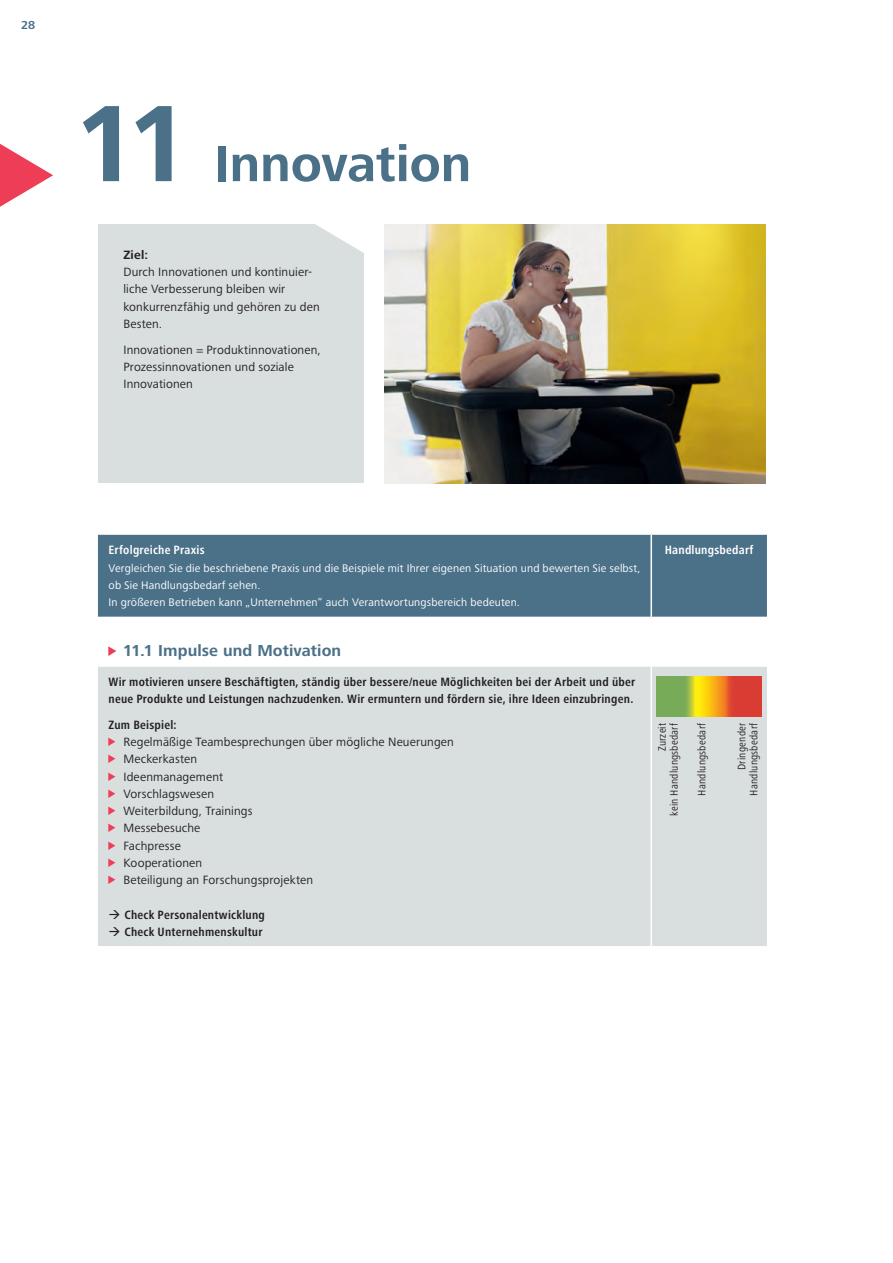
<style>
.page{position:relative;width:893px;height:1263px;background:#fff}
.page>*{position:absolute;margin:0;border:0;box-sizing:border-box;transform-origin:0 0}
.t1{font:700 112.5px "Frutiger Next Pro";color:#4b7189}
.Kapitel_Head___35_pt{font:700 52.5px "Frutiger Next Pro";color:#4b7189}
.Head_Text___11_pt{font:700 16.5px "Frutiger Next Pro";letter-spacing:.005em;color:#4b7189}
.Zielbox_Copy{font:12.45px/17.2px "Frutiger Next Pro";letter-spacing:.01em;color:#231f20}
.Bold_Condensed_Flatt{font:700 condensed 12.45px/17.2px "Frutiger Next Pro";letter-spacing:.02em;color:#231f20}
.Copy_1{font:700 condensed 12.45px "Frutiger Next Pro";letter-spacing:.015em;color:#231f20}
.Copy__Bold_Condensed{font:700 condensed 12.45px "Frutiger Next Pro";letter-spacing:.02em;color:#fff}
.Copy__Bold_Condensed-2{font:700 condensed 12.45px "Frutiger Next Pro";letter-spacing:.02em;color:#231f20}
.Zielbox_Copy-2{font:700 12.45px "Frutiger Next Pro";color:#231f20}
.t2{font:700 12px "Frutiger Next Pro";color:#4b7189}
.Copy_1-2{font:11.4px/17.2px "Frutiger Next Pro";letter-spacing:.015em;color:#fff}
.t3{font:condensed 11.25px/12px "Frutiger Next Pro";letter-spacing:.02em;color:#231f20;text-align:right}
.s1{font-family:"INQA Triangel";font-weight:400;font-size:12px;color:#ee3d56}
.s2{font-family:"INQA Triangel";font-size:10.5px;color:#ee3d56}
</style>
<div class="page">
<svg style="left:0;top:144px;width:53px;height:63px"></svg>
<img style="left:385px;top:224px;width:380px;height:259px">
<div style="left:98px;top:224px;width:266px;height:259px;background:#d9dfdf"></div>
<div style="left:98px;top:535px;width:669px;height:82px;background:#4b7189"></div>
<div style="left:98px;top:667px;width:669px;height:279px;background:#d9dfdf"></div>
<hr style="left:650px;top:535px;width:2px;height:82px;background:#fff">
<hr style="left:650px;top:666px;width:2px;height:280px;background:#fff">
<img style="left:656px;top:677px;width:106px;height:40px">
<svg style="left:315px;top:224px;width:49px;height:29px"></svg>
<svg style="left:121px;top:919px;width:12px;height:1px"></svg>
<svg style="left:121px;top:936px;width:12px;height:1px"></svg>
<p class="t2" style="left:21px;top:18px;width:16px">28</p>
<p class="t1" style="left:73px;top:79px;width:120px">11</p>
<p class="Kapitel_Head___35_pt" style="left:214px;top:134px;width:259px">Innovation</p>
<p class="Zielbox_Copy-2" style="left:123px;top:247px;width:26px">Ziel:</p>
<p class="Zielbox_Copy" style="left:123px;top:263px;width:198px">Durch Innovationen und kontinuier&shy;liche Verbesserung bleiben wir konkurrenzfähig und gehören zu den<br>Besten.</p>
<p class="Zielbox_Copy" style="left:123px;top:341px;width:199px">Innovationen = Produktinnovationen,<br>Prozessinnovationen und soziale<br>Innovationen</p>
<p class="Copy__Bold_Condensed" style="left:109px;top:543px;width:98px">Erfolgreiche Praxis</p>
<p class="Copy_1-2" style="left:109px;top:559px;width:534px">Vergleichen Sie die beschriebene Praxis und die Beispiele mit Ihrer eigenen Situation und bewerten Sie selbst, ob Sie Handlungsbedarf sehen.</p>
<p class="Copy_1-2" style="left:109px;top:594px;width:413px">In größeren Betrieben kann „Unternehmen“ auch Verantwortungsbereich bedeuten.</p>
<p class="Head_Text___11_pt" style="left:109px;top:641px;width:234px"><span class="s1">&gt;</span> 11.1 Impulse und Motivation</p>
<p class="Bold_Condensed_Flatt" style="left:109px;top:673px;width:528px">Wir motivieren unsere Beschäftigten, ständig über bessere/neue Möglichkeiten bei der Arbeit und über neue Produkte und Leistungen nachzudenken. Wir ermuntern und fördern sie, ihre Ideen einzubringen.</p>
<p class="Copy__Bold_Condensed-2" style="left:109px;top:718px;width:70px">Zum Beispiel:</p>
<p class="Zielbox_Copy" style="left:109px;top:733px;width:347px"><span class="s2">&gt;</span> Regelmäßige Teambesprechungen über mögliche Neuerungen</p>
<p class="Zielbox_Copy" style="left:109px;top:751px;width:90px"><span class="s2">&gt;</span> Meckerkasten</p>
<p class="Zielbox_Copy" style="left:109px;top:768px;width:116px"><span class="s2">&gt;</span> Ideenmanagement</p>
<p class="Zielbox_Copy" style="left:109px;top:785px;width:107px"><span class="s2">&gt;</span> Vorschlagswesen</p>
<p class="Zielbox_Copy" style="left:109px;top:802px;width:146px"><span class="s2">&gt;</span> Weiterbildung, Trainings</p>
<p class="Zielbox_Copy" style="left:109px;top:820px;width:93px"><span class="s2">&gt;</span> Messebesuche</p>
<p class="Zielbox_Copy" style="left:109px;top:837px;width:74px"><span class="s2">&gt;</span> Fachpresse</p>
<p class="Zielbox_Copy" style="left:109px;top:854px;width:95px"><span class="s2">&gt;</span> Kooperationen</p>
<p class="Zielbox_Copy" style="left:109px;top:871px;width:206px"><span class="s2">&gt;</span> Beteiligung an Forschungsprojekten</p>
<p class="Copy_1" style="left:109px;top:907px;width:158px">→ Check Personalentwicklung</p>
<p class="Copy_1" style="left:109px;top:925px;width:155px">→ Check Unternehmenskultur</p>
<p class="Copy__Bold_Condensed" style="left:665px;top:543px;width:90px">Handlungsbedarf</p>
<p class="t3" style="left:656px;top:816px;width:94px;rotate:-90deg">Zurzeit<br>kein Handlungsbedarf</p>
<p class="t3" style="left:696px;top:796px;width:74px;rotate:-90deg">Handlungsbedarf</p>
<p class="t3" style="left:736px;top:796px;width:74px;rotate:-90deg">Dringender<br>Handlungsbedarf</p>
</div>
